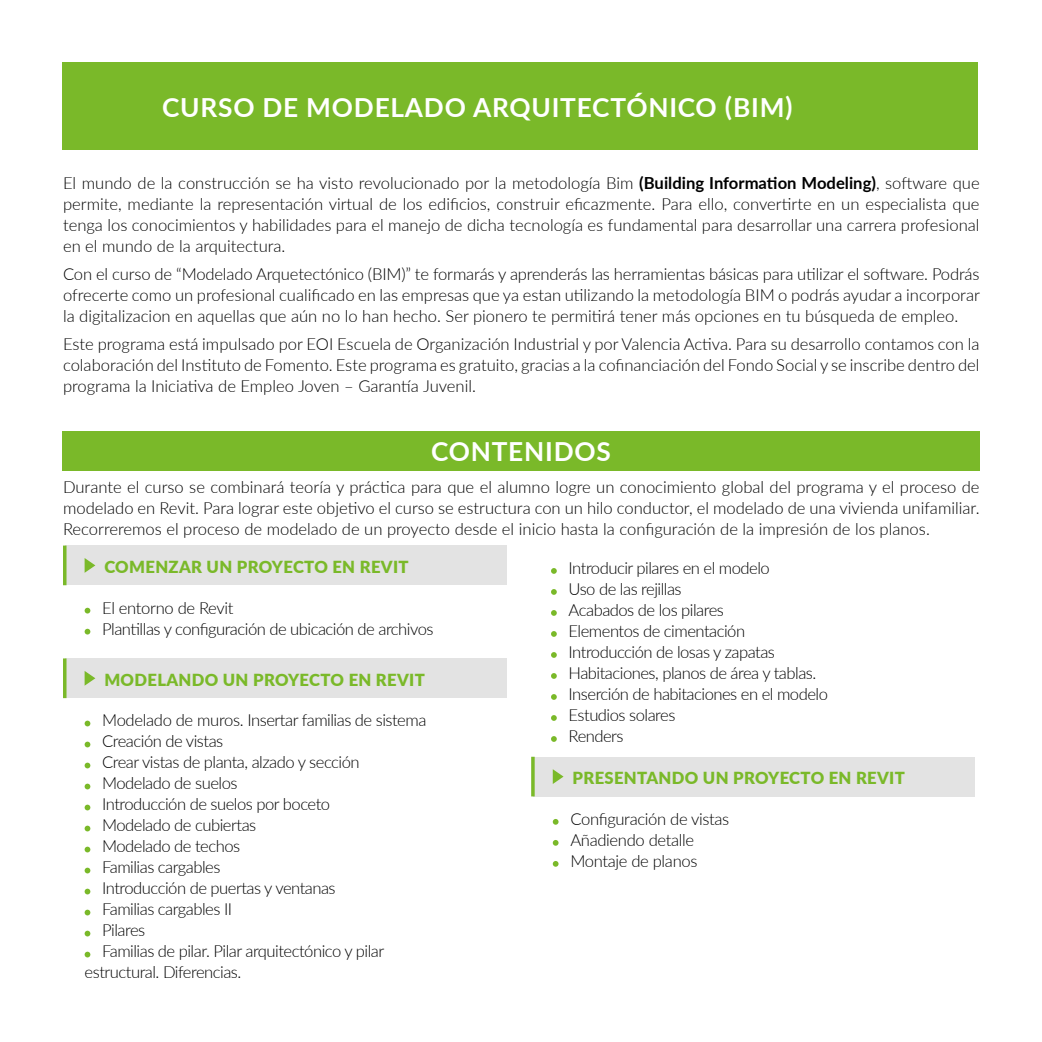
<style>
.page{position:relative;width:1042px;height:1042px;background:#fff}
.page>*{position:absolute;margin:0;border:0;box-sizing:border-box;transform-origin:0 0}
.t1{font:700 26.25px "Lato";letter-spacing:.03em;color:#fff}
.t2{font:300 16.62px/21px "Lato";letter-spacing:-.03em;color:#000;text-align:justify}
.t3{font:900 16.62px "Lato";letter-spacing:.02em;color:#7ab929}
.s1{font-weight:700}
</style>
<div class="page">
<div style="left:62px;top:62px;width:916px;height:88px;background:#7ab929"></div>
<div style="left:65px;top:545px;width:441px;height:40px;background:#e3e3e3"></div>
<hr style="left:63px;top:545px;width:3px;height:40px;background:#7ab929">
<svg style="left:85px;top:558px;width:10px;height:15px"></svg>
<svg style="left:85px;top:608px;width:5px;height:5px"></svg>
<svg style="left:85px;top:629px;width:5px;height:5px"></svg>
<div style="left:65px;top:658px;width:441px;height:40px;background:#e3e3e3"></div>
<hr style="left:63px;top:658px;width:3px;height:40px;background:#7ab929">
<svg style="left:85px;top:671px;width:10px;height:15px"></svg>
<svg style="left:85px;top:720px;width:5px;height:6px"></svg>
<svg style="left:85px;top:741px;width:5px;height:6px"></svg>
<svg style="left:85px;top:762px;width:5px;height:6px"></svg>
<svg style="left:85px;top:783px;width:5px;height:6px"></svg>
<svg style="left:85px;top:804px;width:5px;height:6px"></svg>
<svg style="left:85px;top:825px;width:5px;height:6px"></svg>
<svg style="left:85px;top:846px;width:5px;height:6px"></svg>
<svg style="left:85px;top:867px;width:5px;height:6px"></svg>
<svg style="left:85px;top:888px;width:5px;height:6px"></svg>
<svg style="left:85px;top:909px;width:5px;height:6px"></svg>
<svg style="left:85px;top:930px;width:5px;height:6px"></svg>
<svg style="left:85px;top:951px;width:5px;height:6px"></svg>
<svg style="left:551px;top:568px;width:6px;height:6px"></svg>
<svg style="left:551px;top:589px;width:6px;height:6px"></svg>
<svg style="left:551px;top:610px;width:6px;height:6px"></svg>
<svg style="left:551px;top:631px;width:6px;height:6px"></svg>
<svg style="left:551px;top:652px;width:6px;height:6px"></svg>
<svg style="left:551px;top:673px;width:6px;height:6px"></svg>
<svg style="left:551px;top:694px;width:6px;height:6px"></svg>
<svg style="left:551px;top:715px;width:6px;height:6px"></svg>
<svg style="left:551px;top:736px;width:6px;height:6px"></svg>
<div style="left:62px;top:431px;width:918px;height:40px;background:#7ab929"></div>
<div style="left:533px;top:757px;width:441px;height:39px;background:#e3e3e3"></div>
<svg style="left:531px;top:757px;width:4px;height:39px"></svg>
<svg style="left:553px;top:769px;width:10px;height:15px"></svg>
<svg style="left:553px;top:819px;width:5px;height:6px"></svg>
<svg style="left:553px;top:840px;width:5px;height:6px"></svg>
<svg style="left:553px;top:861px;width:5px;height:6px"></svg>
<h1 class="t1" style="left:162px;top:88px;width:632px">CURSO DE MODELADO ARQUITECTÓNICO (BIM)</h1>
<p class="t2" style="left:63px;top:171px;width:918px">El mundo de la construcción se ha visto revolucionado por la metodología Bim <span class="s1">(Building Information Modeling)</span>, software que permite, mediante la representación virtual de los edificios, construir eficazmente. Para ello, convertirte en un especialista que tenga los conocimientos y habilidades para el manejo de dicha tecnología es fundamental para desarrollar una carrera profesional en el mundo de la arquitectura.</p>
<p class="t2" style="left:63px;top:263px;width:918px">Con el curso de “Modelado Arquetectónico (BIM)” te formarás y aprenderás las herramientas básicas para utilizar el software. Podrás ofrecerte como un profesional cualificado en las empresas que ya estan utilizando la metodología BIM o podrás ayudar a incorporar la digitalizacion en aquellas que aún no lo han hecho. Ser pionero te permitirá tener más opciones en tu búsqueda de empleo.</p>
<p class="t2" style="left:63px;top:333px;width:918px">Este programa está impulsado por EOI Escuela de Organización Industrial y por Valencia Activa. Para su desarrollo contamos con la colaboración del Instituto de Fomento. Este programa es gratuito, gracias a la cofinanciación del Fondo Social y se inscribe dentro del programa la Iniciativa de Empleo Joven – Garantía Juvenil.</p>
<h1 class="t1" style="left:431px;top:432px;width:181px">CONTENIDOS</h1>
<p class="t2" style="left:63px;top:476px;width:918px">Durante el curso se combinará teoría y práctica para que el alumno logre un conocimiento global del programa y el proceso de modelado en Revit. Para lograr este objetivo el curso se estructura con un hilo conductor, el modelado de una vivienda unifamiliar.<br>Recorreremos el proceso de modelado de un proyecto desde el inicio hasta la configuración de la impresión de los planos.</p>
<p class="t3" style="left:104px;top:554px;width:306px">COMENZAR UN PROYECTO EN REVIT</p>
<p class="t2" style="left:102px;top:596px;width:333px">El entorno de Revit<br>Plantillas y configuración de ubicación de archivos</p>
<p class="t3" style="left:104px;top:667px;width:322px">MODELANDO UN PROYECTO EN REVIT</p>
<p class="t2" style="left:102px;top:709px;width:326px">Modelado de muros. Insertar familias de sistema</p>
<p class="t2" style="left:102px;top:730px;width:123px">Creación de vistas</p>
<p class="t2" style="left:102px;top:751px;width:259px">Crear vistas de planta, alzado y sección</p>
<p class="t2" style="left:102px;top:772px;width:137px">Modelado de suelos</p>
<p class="t2" style="left:102px;top:793px;width:229px">Introducción de suelos por boceto</p>
<p class="t2" style="left:102px;top:814px;width:156px">Modelado de cubiertas</p>
<p class="t2" style="left:102px;top:835px;width:140px">Modelado de techos</p>
<p class="t2" style="left:102px;top:856px;width:120px">Familias cargables</p>
<p class="t2" style="left:102px;top:877px;width:235px">Introducción de puertas y ventanas</p>
<p class="t2" style="left:102px;top:898px;width:131px">Familias cargables II</p>
<p class="t2" style="left:102px;top:919px;width:45px">Pilares</p>
<p class="t2" style="left:102px;top:940px;width:284px">Familias de pilar. Pilar arquitectónico y pilar</p>
<p class="t2" style="left:85px;top:961px;width:158px">estructural. Diferencias.</p>
<p class="t2" style="left:568px;top:557px;width:261px;text-align:left">Introducir pilares en el modelo<br>Uso de las rejillas<br>Acabados de los pilares<br>Elementos de cimentación<br>Introducción de losas y zapatas<br>Habitaciones, planos de área y tablas.<br>Inserción de habitaciones en el modelo<br>Estudios solares<br>Renders</p>
<p class="t3" style="left:572px;top:765px;width:334px">PRESENTANDO UN PROYECTO EN REVIT</p>
<p class="t2" style="left:570px;top:807px;width:160px;text-align:left">Configuración de vistas<br>Añadiendo detalle<br>Montaje de planos</p>
</div>
